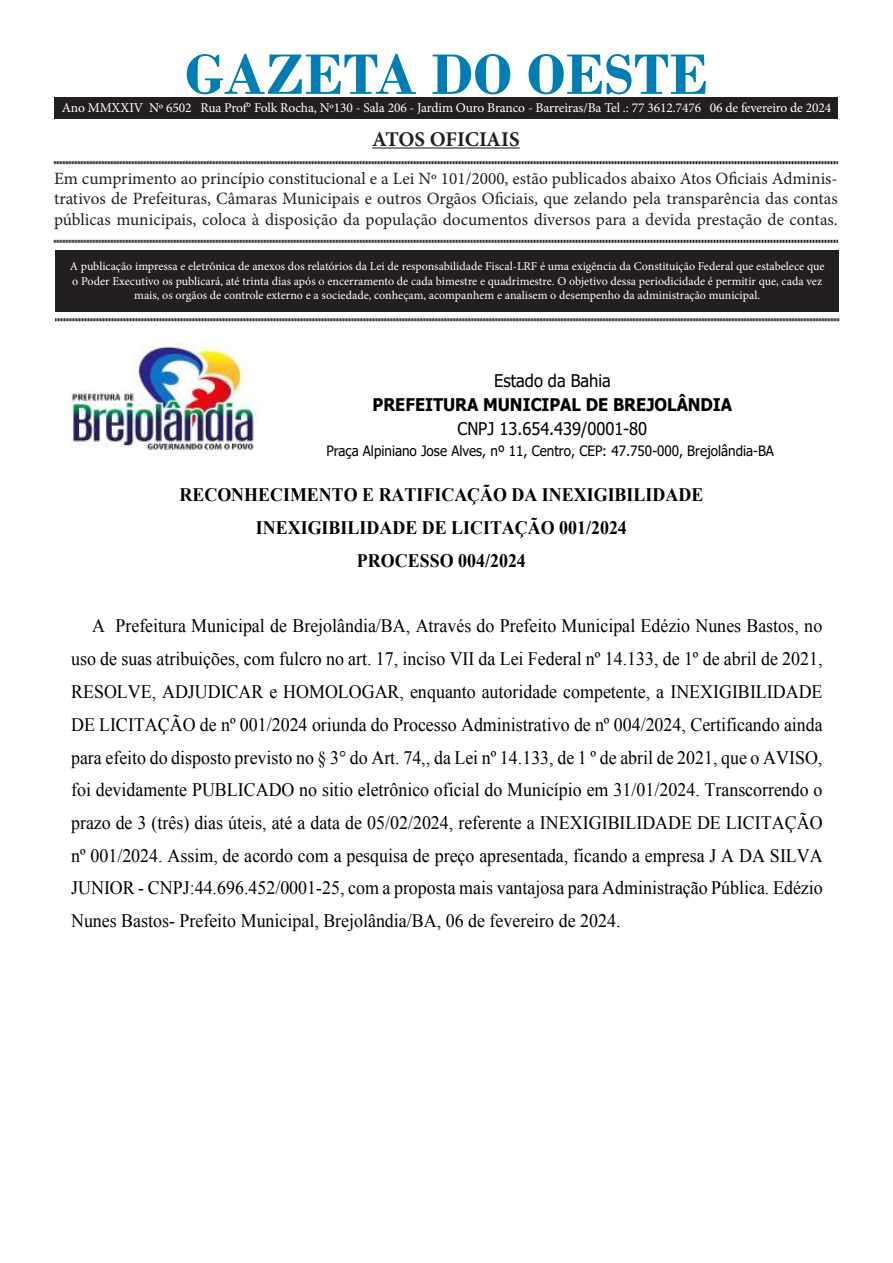
<style>
.page{position:relative;width:893px;height:1263px;background:#fff}
.page>*{position:absolute;margin:0;border:0;box-sizing:border-box;transform-origin:0 0}
.t1{font:700 60px "Bodoni";color:#007eb4}
.t2{font:700 21px "Minion Pro";letter-spacing:-.005em;color:#231f20}
.t3{font:19.05px/32.7px "Times New Roman";color:#000;text-align:justify;scale:.94 1}
.t4{font:700 19.05px/32.7px "Times New Roman";color:#000;text-align:center;scale:.94 1}
.t5{font:17.4px/24.2px "Tahoma";color:#000;text-align:center;scale:.94 1}
.t6{font:17.25px/20.7px "Minion Pro";color:#231f20;text-align:justify}
.t7{font:14.25px "Tahoma";color:#000;scale:.94 1}
.t8{font:13.5px "Minion Pro";letter-spacing:-.01em;color:#fff}
.t9{font:12px/14.4px "Minion Pro";color:#fff;text-align:center}
.s1{font-weight:700}
</style>
<div class="page">
<div style="left:55px;top:250px;width:784px;height:61px;background:#231f20"></div>
<hr style="left:372px;top:147px;width:148px;height:2px;background:#231f20">
<svg style="left:54px;top:161px;width:784px;height:4px;background:#908e8e"></svg>
<svg style="left:54px;top:239px;width:784px;height:4px;background:#908e8e"></svg>
<svg style="left:55px;top:318px;width:784px;height:4px;background:#908e8e"></svg>
<div style="left:54px;top:98px;width:784px;height:20px;background:#231f20"></div>
<img style="left:71px;top:343px;width:187px;height:113px">
<p class="t1" style="left:185px;top:39px;width:525px">GAZETA DO OESTE</p>
<p class="t2" style="left:372px;top:124px;width:149px">ATOS OFICIAIS</p>
<p class="t6" style="left:54px;top:168px;width:785px">Em cumprimento ao princípio constitucional e a Lei Nº 101/2000, estão publicados abaixo Atos Oficiais Adminis&shy;trativos de Prefeituras, Câmaras Municipais e outros Orgãos Oficiais, que zelando pela transparência das contas públicas municipais, coloca à disposição da população documentos diversos para a devida prestação de contas.</p>
<p class="t9" style="left:70px;top:259px;width:756px">A publicação impressa e eletrônica de anexos dos relatórios da Lei de responsabilidade Fiscal-LRF é uma exigência da Constituição Federal que estabelece que o Poder Executivo os publicará, até trinta dias após o encerramento de cada bimestre e quadrimestre. O objetivo dessa periodicidade é permitir que, cada vez mais, os orgãos de controle externo e a sociedade, conheçam, acompanhem e analisem o desempenho da administração municipal.</p>
<p class="t8" style="left:62px;top:98px;width:771px">Ano MMXXIV Nº 6502 Rua Prof° Folk Rocha, Nº130 - Sala 206 - Jardim Ouro Branco - Barreiras/Ba Tel .: 77 3612.7476 06 de fevereiro de 2024</p>
<p class="t5" style="left:373px;top:370px;width:384px">Estado da Bahia<br><span class="s1">PREFEITURA MUNICIPAL DE BREJOLÂNDIA<br></span>CNPJ 13.654.439/0001-80</p>
<p class="t7" style="left:326px;top:442px;width:478px">Praça Alpiniano Jose Alves, nº 11, Centro, CEP: 47.750-000, Brejolândia-BA</p>
<p class="t4" style="left:180px;top:478px;width:559px">RECONHECIMENTO E RATIFICAÇÃO DA INEXIGIBILIDADE<br>INEXIGIBILIDADE DE LICITAÇÃO 001/2024<br>PROCESSO 004/2024</p>
<p class="t3" style="left:71px;top:609px;width:801px;text-indent:21px">A Prefeitura Municipal de Brejolândia/BA, Através do Prefeito Municipal Edézio Nunes Bastos, no uso de suas atribuições, com fulcro no art. 17, inciso VII da Lei Federal nº 14.133, de 1º de abril de 2021, RESOLVE, ADJUDICAR e HOMOLOGAR, enquanto autoridade competente, a INEXIGIBILIDADE DE LICITAÇÃO de nº 001/2024 oriunda do Processo Administrativo de nº 004/2024, Certificando ainda para efeito do disposto previsto no § 3° do Art. 74,, da Lei nº 14.133, de 1 º de abril de 2021, que o AVISO, foi devidamente PUBLICADO no sitio eletrônico oficial do Município em 31/01/2024. Transcorrendo o prazo de 3 (três) dias úteis, até a data de 05/02/2024, referente a INEXIGIBILIDADE DE LICITAÇÃO nº 001/2024. Assim, de acordo com a pesquisa de preço apresentada, ficando a empresa J A DA SILVA JUNIOR - CNPJ:44.696.452/0001-25, com a proposta mais vantajosa para Administração Pública. Edézio Nunes Bastos- Prefeito Municipal, Brejolândia/BA, 06 de fevereiro de 2024.</p>
</div>
